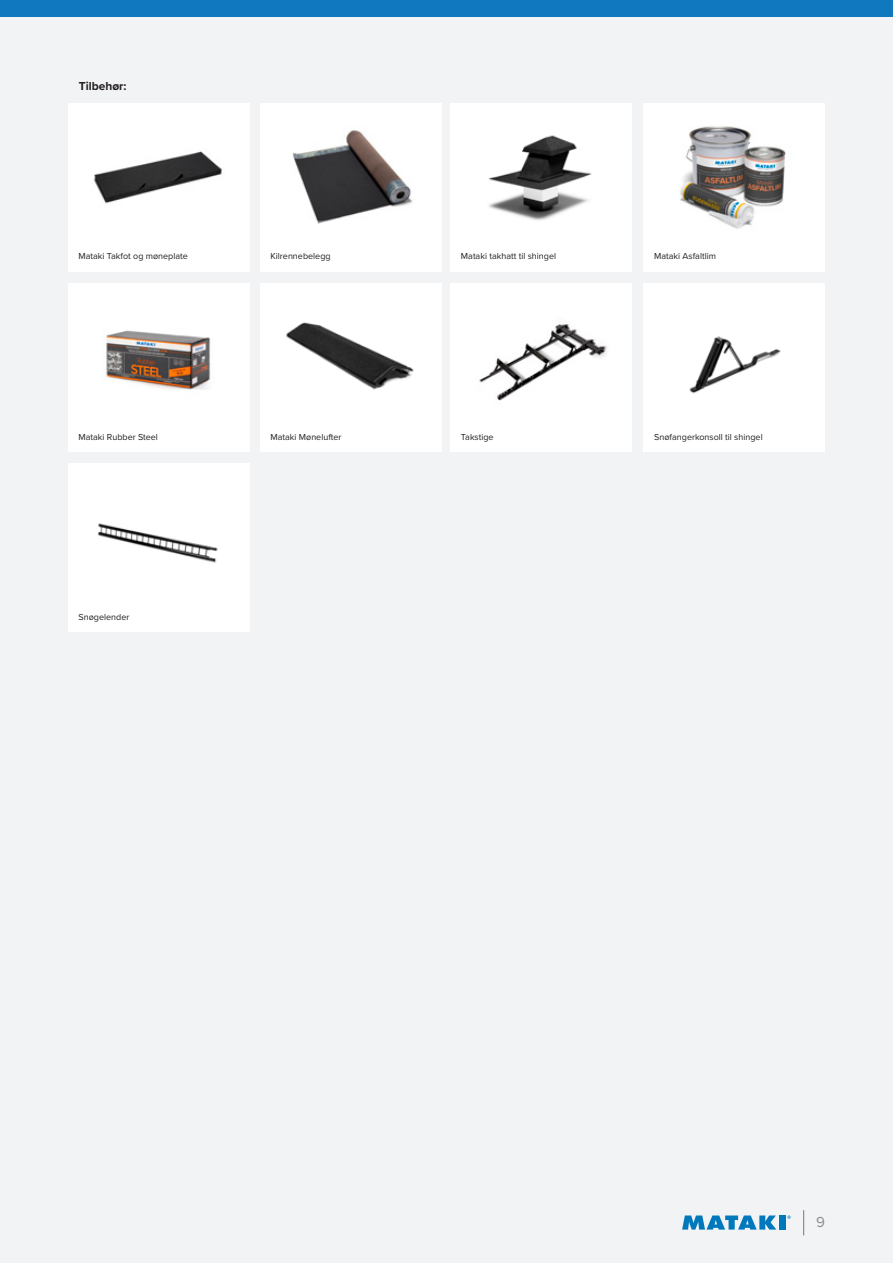
<style>
.page{position:relative;width:893px;height:1263px;background:#fff}
.page>*{position:absolute;margin:0;border:0;box-sizing:border-box;transform-origin:0 0}
.t1{font:15px "Proxima Nova";color:#939598}
.t2{font:700 12px "Proxima Nova";color:#231f20}
.t3{font:9px "Proxima Nova";color:#231f20}
</style>
<div class="page">
<div style="left:0;top:0;width:893px;height:17px;background:#1078bf"></div>
<div style="left:0;top:17px;width:893px;height:1246px;background:#f2f3f4"></div>
<div style="left:68px;top:103px;width:181px;height:168px;background:#fff"></div>
<img style="left:93px;top:151px;width:129px;height:53px">
<div style="left:68px;top:283px;width:181px;height:168px;background:#fff"></div>
<img style="left:105px;top:330px;width:106px;height:60px">
<div style="left:68px;top:463px;width:181px;height:168px;background:#fff"></div>
<img style="left:97px;top:523px;width:121px;height:40px">
<div style="left:260px;top:103px;width:181px;height:168px;background:#fff"></div>
<img style="left:292px;top:130px;width:121px;height:94px">
<div style="left:260px;top:283px;width:181px;height:168px;background:#fff"></div>
<img style="left:286px;top:322px;width:128px;height:68px">
<div style="left:450px;top:103px;width:182px;height:168px;background:#fff"></div>
<img style="left:488px;top:135px;width:104px;height:85px">
<div style="left:450px;top:283px;width:182px;height:168px;background:#fff"></div>
<img style="left:479px;top:324px;width:128px;height:77px">
<div style="left:644px;top:103px;width:181px;height:168px;background:#fff"></div>
<img style="left:679px;top:126px;width:107px;height:103px">
<div style="left:644px;top:283px;width:181px;height:168px;background:#fff"></div>
<img style="left:689px;top:336px;width:92px;height:58px">
<h2 class="t2" style="left:79px;top:77px;width:49px">Tilbehør:</h2>
<p class="t3" style="left:79px;top:250px;width:111px">Mataki Takfot og møneplate</p>
<p class="t3" style="left:79px;top:430px;width:81px">Mataki Rubber Steel</p>
<p class="t3" style="left:79px;top:610px;width:52px">Snøgelender</p>
<p class="t3" style="left:271px;top:250px;width:62px">Kilrennebelegg</p>
<p class="t3" style="left:271px;top:430px;width:73px">Mataki Mønelufter</p>
<p class="t3" style="left:461px;top:250px;width:97px">Mataki takhatt til shingel</p>
<p class="t3" style="left:461px;top:430px;width:34px">Takstige</p>
<p class="t3" style="left:654px;top:250px;width:63px">Mataki Asfaltlim</p>
<p class="t3" style="left:654px;top:430px;width:110px">Snøfangerkonsoll til shingel</p>
<h1 class="t1" style="left:816px;top:1211px;width:10px">9</h1>
</div>
